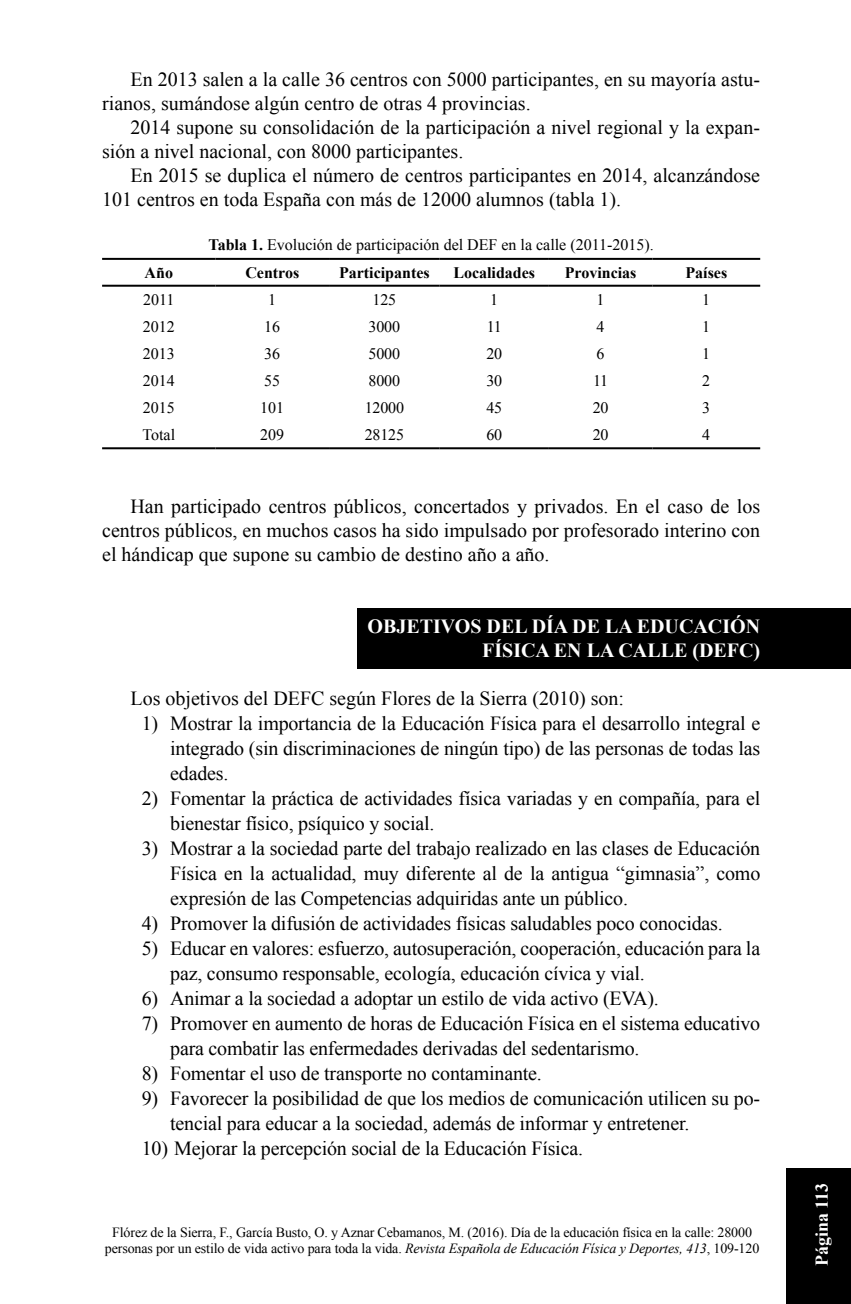
<style>
.page{position:relative;width:851px;height:1304px;background:#fff}
.page>*{position:absolute;margin:0;border:0;box-sizing:border-box;transform-origin:0 0}
.t1{font:20px/25px "Times New Roman";letter-spacing:-.01em;color:#000}
.t2{font:700 20px/24px "Times New Roman";color:#fff;text-align:right}
.t3{font:700 18px "Times New Roman";color:#fff}
.t4{font:16px "Times New Roman";color:#000}
.t5{font:700 16px "Times New Roman";color:#000}
.t6{font:14px/16px "Times New Roman";letter-spacing:-.01em;color:#000;text-align:center}
.s1{font-weight:700}
.s2{font-style:italic}
</style>
<div class="page">
<div style="left:786px;top:1168px;width:64px;height:136px;background:#000"></div>
<div style="left:357px;top:608px;width:493px;height:61px;background:#000"></div>
<hr style="left:102px;top:258px;width:113px;height:2px;background:#000">
<hr style="left:215px;top:258px;width:114px;height:2px;background:#000">
<hr style="left:329px;top:258px;width:110px;height:2px;background:#000">
<hr style="left:439px;top:258px;width:110px;height:2px;background:#000">
<hr style="left:549px;top:258px;width:103px;height:2px;background:#000">
<hr style="left:652px;top:258px;width:108px;height:2px;background:#000">
<hr style="left:102px;top:285px;width:113px;height:2px;background:#000">
<hr style="left:215px;top:285px;width:114px;height:2px;background:#000">
<hr style="left:329px;top:285px;width:110px;height:2px;background:#000">
<hr style="left:439px;top:285px;width:110px;height:2px;background:#000">
<hr style="left:549px;top:285px;width:103px;height:2px;background:#000">
<hr style="left:652px;top:285px;width:108px;height:2px;background:#000">
<hr style="left:102px;top:447px;width:113px;height:2px;background:#000">
<hr style="left:215px;top:447px;width:114px;height:2px;background:#000">
<hr style="left:329px;top:447px;width:110px;height:2px;background:#000">
<hr style="left:439px;top:447px;width:110px;height:2px;background:#000">
<hr style="left:549px;top:447px;width:103px;height:2px;background:#000">
<hr style="left:652px;top:447px;width:108px;height:2px;background:#000">
<p class="t1" style="left:102px;top:67px;width:659px;line-height:24px;text-indent:28px">En 2013 salen a la calle 36 centros con 5000 participantes, en su mayoría astu&shy;rianos, sumándose algún centro de otras 4 provincias.</p>
<p class="t1" style="left:102px;top:115px;width:659px;line-height:24px;text-indent:28px">2014 supone su consolidación de la participación a nivel regional y la expan&shy;sión a nivel nacional, con 8000 participantes.</p>
<p class="t1" style="left:102px;top:163px;width:659px;line-height:24px;text-indent:28px">En 2015 se duplica el número de centros participantes en 2014, alcanzándose<br>101 centros en toda España con más de 12000 alumnos (tabla 1).</p>
<p class="t4" style="left:208px;top:234px;width:446px"><span class="s1">Tabla 1.</span> Evolución de participación del DEF en la calle (2011-2015).</p>
<p class="t5" style="left:145px;top:261px;width:30px">Año</p>
<p class="t5" style="left:245px;top:261px;width:55px">Centros</p>
<p class="t5" style="left:339px;top:261px;width:92px">Participantes</p>
<p class="t5" style="left:453px;top:261px;width:83px">Localidades</p>
<p class="t5" style="left:564px;top:261px;width:73px">Provincias</p>
<p class="t5" style="left:685px;top:261px;width:43px">Países</p>
<p class="t4" style="left:143px;top:289px;width:33px">2011</p>
<p class="t4" style="left:268px;top:289px;width:9px">1</p>
<p class="t4" style="left:372px;top:289px;width:25px">125</p>
<p class="t4" style="left:490px;top:289px;width:9px">1</p>
<p class="t4" style="left:596px;top:289px;width:9px">1</p>
<p class="t4" style="left:702px;top:289px;width:9px">1</p>
<p class="t4" style="left:143px;top:316px;width:33px">2012</p>
<p class="t4" style="left:264px;top:316px;width:17px">16</p>
<p class="t4" style="left:368px;top:316px;width:33px">3000</p>
<p class="t4" style="left:486px;top:316px;width:17px">11</p>
<p class="t4" style="left:596px;top:316px;width:9px">4</p>
<p class="t4" style="left:702px;top:316px;width:9px">1</p>
<p class="t4" style="left:143px;top:343px;width:33px">2013</p>
<p class="t4" style="left:264px;top:343px;width:17px">36</p>
<p class="t4" style="left:368px;top:343px;width:33px">5000</p>
<p class="t4" style="left:486px;top:343px;width:17px">20</p>
<p class="t4" style="left:596px;top:343px;width:9px">6</p>
<p class="t4" style="left:702px;top:343px;width:9px">1</p>
<p class="t4" style="left:143px;top:370px;width:33px">2014</p>
<p class="t4" style="left:264px;top:370px;width:17px">55</p>
<p class="t4" style="left:368px;top:370px;width:33px">8000</p>
<p class="t4" style="left:486px;top:370px;width:17px">30</p>
<p class="t4" style="left:593px;top:370px;width:17px">11</p>
<p class="t4" style="left:702px;top:370px;width:9px">2</p>
<p class="t4" style="left:143px;top:397px;width:33px">2015</p>
<p class="t4" style="left:260px;top:397px;width:25px">101</p>
<p class="t4" style="left:364px;top:397px;width:41px">12000</p>
<p class="t4" style="left:486px;top:397px;width:17px">45</p>
<p class="t4" style="left:592px;top:397px;width:17px">20</p>
<p class="t4" style="left:702px;top:397px;width:9px">3</p>
<p class="t4" style="left:142px;top:424px;width:34px">Total</p>
<p class="t4" style="left:260px;top:424px;width:25px">209</p>
<p class="t4" style="left:364px;top:424px;width:41px">28125</p>
<p class="t4" style="left:486px;top:424px;width:17px">60</p>
<p class="t4" style="left:592px;top:424px;width:17px">20</p>
<p class="t4" style="left:702px;top:424px;width:9px">4</p>
<p class="t1" style="left:102px;top:494px;width:659px;line-height:24px;text-align:justify;text-indent:28px">Han participado centros públicos, concertados y privados. En el caso de los centros públicos, en muchos casos ha sido impulsado por profesorado interino con el hándicap que supone su cambio de destino año a año.</p>
<p class="t2" style="left:367px;top:614px;width:394px">OBJETIVOS DEL DÍA DE LA EDUCACIÓN<br>FÍSICA EN LA CALLE (DEFC)</p>
<p class="t1" style="left:130px;top:686px;width:495px">Los objetivos del DEFC según Flores de la Sierra (2010) son:</p>
<p class="t1" style="left:170px;top:711px;width:591px;text-align:justify;text-indent:-28px">1) Mostrar la importancia de la Educación Física para el desarrollo integral e integrado (sin discriminaciones de ningún tipo) de las personas de todas las edades.</p>
<p class="t1" style="left:170px;top:786px;width:591px;text-indent:-28px">2) Fomentar la práctica de actividades física variadas y en compañía, para el bienestar físico, psíquico y social.</p>
<p class="t1" style="left:170px;top:836px;width:591px;text-align:justify;text-indent:-28px">3) Mostrar a la sociedad parte del trabajo realizado en las clases de Educación Física en la actualidad, muy diferente al de la antigua “gimnasia”, como expresión de las Competencias adquiridas ante un público.</p>
<p class="t1" style="left:142px;top:911px;width:582px">4) Promover la difusión de actividades físicas saludables poco conocidas.</p>
<p class="t1" style="left:170px;top:936px;width:591px;text-indent:-28px">5) Educar en valores: esfuerzo, autosuperación, cooperación, educación para la paz, consumo responsable, ecología, educación cívica y vial.</p>
<p class="t1" style="left:142px;top:986px;width:518px">6) Animar a la sociedad a adoptar un estilo de vida activo (EVA).</p>
<p class="t1" style="left:170px;top:1011px;width:591px;text-indent:-28px">7) Promover en aumento de horas de Educación Física en el sistema educativo para combatir las enfermedades derivadas del sedentarismo.</p>
<p class="t1" style="left:142px;top:1061px;width:401px">8) Fomentar el uso de transporte no contaminante.</p>
<p class="t1" style="left:170px;top:1086px;width:591px;text-indent:-28px">9) Favorecer la posibilidad de que los medios de comunicación utilicen su po&shy;tencial para educar a la sociedad, además de informar y entretener.</p>
<p class="t1" style="left:142px;top:1136px;width:442px">10) Mejorar la percepción social de la Educación Física.</p>
<p class="t6" style="left:105px;top:1224px;width:655px">Flórez de la Sierra, F., García Busto, O. y Aznar Cebamanos, M. (2016). Día de la educación física en la calle: 28000 personas por un estilo de vida activo para toda la vida. <span class="s2">Revista Española de Educación Física y Deportes, 413</span>, 109-120</p>
<p class="t3" style="left:809px;top:1266px;width:85px;rotate:-90deg">Página 113</p>
</div>
